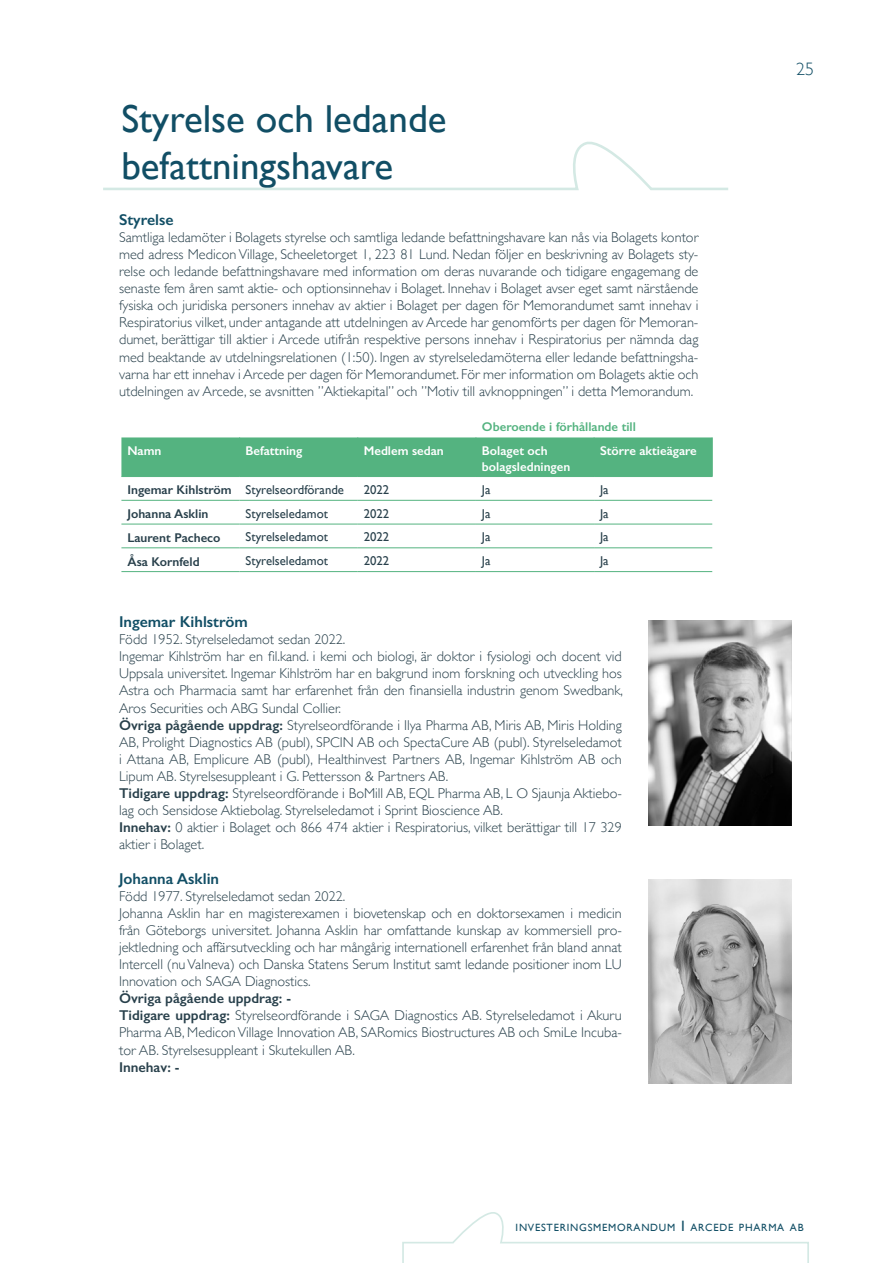
<style>
.page{position:relative;width:893px;height:1263px;background:#fff}
.page>*{position:absolute;margin:0;border:0;box-sizing:border-box;transform-origin:0 0}
.t1{font:39px/46.8px "Gill Sans";color:#114e65}
.t2{font:300 18px "Gill Sans";color:#114e65}
.t3{font:600 15.75px "Gill Sans";color:#114e65}
.t4{font:300 14.25px/17.1px "Gill Sans";color:#28404b}
.t5{font:600 14.25px "Gill Sans";color:#28404b}
.t6{font:12.75px "Gill Sans";color:#28404b}
.t7{font:600 12.75px/15.3px "Gill Sans";color:#fff}
.t8{font:600 12.75px "Gill Sans";color:#28404b}
.t9{font:600 12.75px "Gill Sans";color:#54b380}
.t10{font:10.5px "Gill Sans";letter-spacing:.07em;color:#114e65}
.s1{font-weight:600}
.s2{font-size:15px}
</style>
<div class="page">
<svg style="left:402px;top:1212px;width:407px;height:51px"></svg>
<svg style="left:103px;top:141px;width:625px;height:49px"></svg>
<div style="left:121px;top:437px;width:591px;height:39px;background:#54b380"></div>
<hr style="left:712px;top:437px;width:1px;height:39px;background:#54b380">
<hr style="left:121px;top:476px;width:119px;height:1px;background:#54b380">
<hr style="left:240px;top:476px;width:118px;height:1px;background:#54b380">
<hr style="left:358px;top:476px;width:118px;height:1px;background:#54b380">
<hr style="left:476px;top:476px;width:118px;height:1px;background:#54b380">
<hr style="left:594px;top:476px;width:118px;height:1px;background:#54b380">
<hr style="left:121px;top:500px;width:119px;height:1px;background:#54b380">
<hr style="left:240px;top:500px;width:118px;height:1px;background:#54b380">
<hr style="left:358px;top:500px;width:118px;height:1px;background:#54b380">
<hr style="left:476px;top:500px;width:118px;height:1px;background:#54b380">
<hr style="left:594px;top:500px;width:118px;height:1px;background:#54b380">
<hr style="left:121px;top:524px;width:119px;height:1px;background:#54b380">
<hr style="left:240px;top:524px;width:118px;height:1px;background:#54b380">
<hr style="left:358px;top:524px;width:118px;height:1px;background:#54b380">
<hr style="left:476px;top:524px;width:118px;height:1px;background:#54b380">
<hr style="left:594px;top:524px;width:118px;height:1px;background:#54b380">
<hr style="left:121px;top:548px;width:119px;height:1px;background:#54b380">
<hr style="left:240px;top:548px;width:118px;height:1px;background:#54b380">
<hr style="left:358px;top:548px;width:118px;height:1px;background:#54b380">
<hr style="left:476px;top:548px;width:118px;height:1px;background:#54b380">
<hr style="left:594px;top:548px;width:118px;height:1px;background:#54b380">
<hr style="left:121px;top:571px;width:119px;height:1px;background:#54b380">
<hr style="left:240px;top:571px;width:118px;height:1px;background:#54b380">
<hr style="left:358px;top:571px;width:118px;height:1px;background:#54b380">
<hr style="left:476px;top:571px;width:118px;height:1px;background:#54b380">
<hr style="left:594px;top:571px;width:118px;height:1px;background:#54b380">
<hr style="left:239px;top:437px;width:1px;height:39px;background:#54b380">
<hr style="left:357px;top:437px;width:1px;height:39px;background:#54b380">
<hr style="left:476px;top:437px;width:1px;height:39px;background:#54b380">
<hr style="left:594px;top:437px;width:1px;height:39px;background:#54b380">
<img style="left:648px;top:621px;width:143px;height:204px">
<img style="left:648px;top:879px;width:143px;height:204px">
<h1 class="t1" style="left:121px;top:95px;width:327px">Styrelse och ledande befattningshavare</h1>
<p class="t3" style="left:119px;top:210px;width:56px">Styrelse</p>
<p class="t4" style="left:119px;top:228px;width:581px;text-align:justify">Samtliga ledamöter i Bolagets styrelse och samtliga ledande befattningshavare kan nås via Bolagets kontor med adress Medicon Village, Scheeletorget 1, 223 81 Lund. Nedan följer en beskrivning av Bolagets sty&shy;relse och ledande befattningshavare med information om deras nuvarande och tidigare engagemang de senaste fem åren samt aktie- och optionsinnehav i Bolaget. Innehav i Bolaget avser eget samt närstående fysiska och juridiska personers innehav av aktier i Bolaget per dagen för Memorandumet samt innehav i Respiratorius vilket, under antagande att utdelningen av Arcede har genomförts per dagen för Memoran&shy;dumet, berättigar till aktier i Arcede utifrån respektive persons innehav i Respiratorius per nämnda dag med beaktande av utdelningsrelationen (1:50). Ingen av styrelseledamöterna eller ledande befattningsha&shy;varna har ett innehav i Arcede per dagen för Memorandumet. För mer information om Bolagets aktie och utdelningen av Arcede, se avsnitten ”Aktiekapital” och ”Motiv till avknoppningen” i detta Memorandum.</p>
<p class="t9" style="left:482px;top:419px;width:155px">Oberoende i förhållande till</p>
<p class="t7" style="left:127px;top:443px;width:36px">Namn</p>
<p class="t7" style="left:246px;top:443px;width:58px">Befattning</p>
<p class="t7" style="left:364px;top:443px;width:82px">Medlem sedan</p>
<p class="t7" style="left:482px;top:443px;width:90px">Bolaget och bolagsledningen</p>
<p class="t7" style="left:600px;top:443px;width:98px">Större aktieägare</p>
<p class="t6" style="left:127px;top:482px;width:218px"><span class="s1">Ingemar Kihlström</span> Styrelseordförande</p>
<p class="t6" style="left:364px;top:482px;width:27px">2022</p>
<p class="t6" style="left:482px;top:482px;width:10px">Ja</p>
<p class="t6" style="left:600px;top:482px;width:10px">Ja</p>
<p class="t8" style="left:127px;top:506px;width:83px">Johanna Asklin</p>
<p class="t6" style="left:246px;top:506px;width:84px">Styrelseledamot</p>
<p class="t6" style="left:364px;top:506px;width:27px">2022</p>
<p class="t6" style="left:482px;top:506px;width:10px">Ja</p>
<p class="t6" style="left:600px;top:506px;width:10px">Ja</p>
<p class="t8" style="left:127px;top:530px;width:95px">Laurent Pacheco</p>
<p class="t6" style="left:246px;top:530px;width:84px">Styrelseledamot</p>
<p class="t6" style="left:364px;top:530px;width:27px">2022</p>
<p class="t6" style="left:482px;top:530px;width:10px">Ja</p>
<p class="t6" style="left:600px;top:530px;width:10px">Ja</p>
<p class="t8" style="left:127px;top:554px;width:74px">Åsa Kornfeld</p>
<p class="t6" style="left:246px;top:553px;width:84px">Styrelseledamot</p>
<p class="t6" style="left:364px;top:553px;width:27px">2022</p>
<p class="t6" style="left:482px;top:553px;width:10px">Ja</p>
<p class="t6" style="left:600px;top:553px;width:10px">Ja</p>
<p class="t3" style="left:119px;top:612px;width:130px">Ingemar Kihlström</p>
<p class="t4" style="left:119px;top:630px;width:505px">Född 1952. Styrelseledamot sedan 2022.<br>Ingemar Kihlström har en fil.kand. i kemi och biologi, är doktor i fysiologi och docent vid Uppsala universitet. Ingemar Kihlström har en bakgrund inom forskning och utveckling hos Astra och Pharmacia samt har erfarenhet från den finansiella industrin genom Swedbank, Aros Securities och ABG Sundal Collier.<br><span class="s1">Övriga pågående uppdrag:</span> Styrelseordförande i Ilya Pharma AB, Miris AB, Miris Holding AB, Prolight Diagnostics AB (publ), SPCIN AB och SpectaCure AB (publ). Styrelseledamot i Attana AB, Emplicure AB (publ), Healthinvest Partners AB, Ingemar Kihlström AB och Lipum AB. Styrelsesuppleant i G. Pettersson &amp; Partners AB.<br><span class="s1">Tidigare uppdrag:</span> Styrelseordförande i BoMill AB, EQL Pharma AB, L O Sjaunja Aktiebo&shy;lag och Sensidose Aktiebolag. Styrelseledamot i Sprint Bioscience AB.<br><span class="s1">Innehav:</span> 0 aktier i Bolaget och 866 474 aktier i Respiratorius, vilket berättigar till 17 329 aktier i Bolaget.</p>
<p class="t3" style="left:119px;top:869px;width:102px">Johanna Asklin</p>
<p class="t4" style="left:119px;top:887px;width:504px">Född 1977. Styrelseledamot sedan 2022.<br>Johanna Asklin har en magisterexamen i biovetenskap och en doktorsexamen i medicin från Göteborgs universitet. Johanna Asklin har omfattande kunskap av kommersiell pro&shy;jektledning och affärsutveckling och har mångårig internationell erfarenhet från bland annat Intercell (nu Valneva) och Danska Statens Serum Institut samt ledande positioner inom LU Innovation och SAGA Diagnostics.</p>
<p class="t4" style="left:119px;top:989px;width:504px"><span class="s1">Övriga pågående uppdrag: -<br>Tidigare uppdrag:</span> Styrelseordförande i SAGA Diagnostics AB. Styrelseledamot i Akuru Pharma AB, Medicon Village Innovation AB, SARomics Biostructures AB och SmiLe Incuba&shy;tor AB. Styrelsesuppleant i Skutekullen AB.</p>
<p class="t5" style="left:119px;top:1058px;width:62px">Innehav: -</p>
<p class="t2" style="left:796px;top:55px;width:20px">25</p>
<p class="t10" style="left:516px;top:1221px;width:289px">INVESTERINGSMEMORANDUM <span class="s2">I</span> ARCEDE PHARMA AB</p>
</div>
